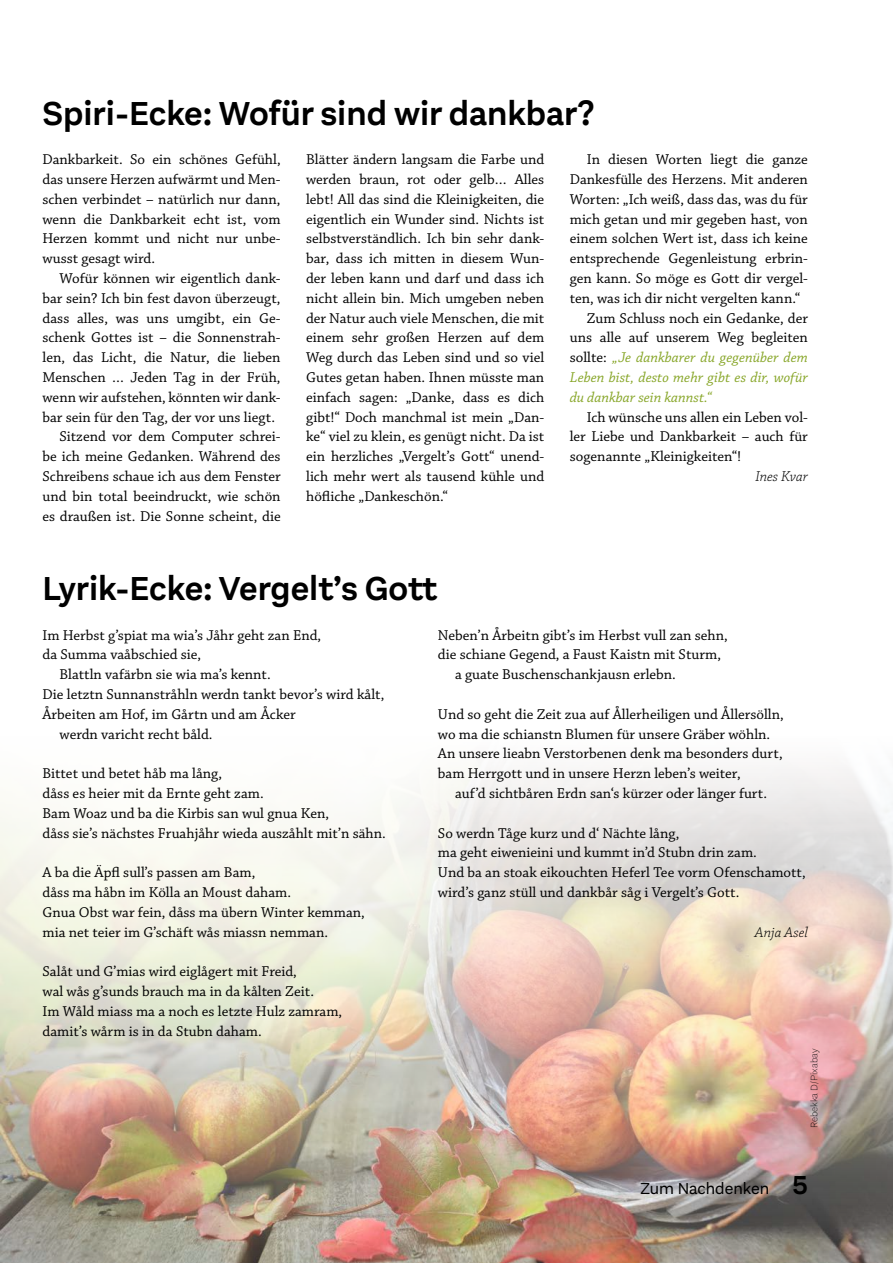
<style>
.page{position:relative;width:893px;height:1263px;background:#fff}
.page>*{position:absolute;margin:0;border:0;box-sizing:border-box;transform-origin:0 0}
.t1{font:600 34.5px "Aestetico";color:#000}
.t2{font:16.5px "Aestetico";color:#000}
.t3{font:15px/19.8px "Chaparral Pro";color:#000}
.t4{font:italic 15px "Chaparral Pro";color:#86a526}
.t5{font:italic 300 15px "Chaparral Pro";letter-spacing:.005em;color:#000}
.t6{font:200 9.75px "Aestetico";color:#000}
.s1{font-style:normal;color:#000}
.s2{font-weight:600;font-size:27px}
</style>
<div class="page">
<img style="left:0;top:767px;width:893px;height:496px">
<h1 class="t1" style="left:43px;top:93px;width:553px">Spiri-Ecke: Wofür sind wir dankbar?</h1>
<p class="t3" style="left:43px;top:150px;width:240px;text-align:justify">Dankbarkeit. So ein schönes Gefühl, das unsere Herzen aufwärmt und Men&shy;schen verbindet – natürlich nur dann, wenn die Dankbarkeit echt ist, vom Herzen kommt und nicht nur unbe&shy;wusst gesagt wird.</p>
<p class="t3" style="left:60px;top:269px;width:223px">Wofür können wir eigentlich dank-</p>
<p class="t3" style="left:43px;top:289px;width:240px">bar sein? Ich bin fest davon überzeugt,</p>
<p class="t3" style="left:43px;top:309px;width:240px">dass alles, was uns umgibt, ein Ge-</p>
<p class="t3" style="left:43px;top:328px;width:240px">schenk Gottes ist – die Sonnenstrah-</p>
<p class="t3" style="left:43px;top:348px;width:240px">len, das Licht, die Natur, die lieben</p>
<p class="t3" style="left:43px;top:368px;width:240px">Menschen … Jeden Tag in der Früh,</p>
<p class="t3" style="left:43px;top:388px;width:240px">wenn wir aufstehen, könnten wir dank-</p>
<p class="t3" style="left:43px;top:408px;width:234px">bar sein für den Tag, der vor uns liegt.</p>
<p class="t3" style="left:60px;top:427px;width:223px">Sitzend vor dem Computer schrei-</p>
<p class="t3" style="left:43px;top:447px;width:240px">be ich meine Gedanken. Während des</p>
<p class="t3" style="left:43px;top:467px;width:240px">Schreibens schaue ich aus dem Fenster</p>
<p class="t3" style="left:43px;top:487px;width:240px">und bin total beeindruckt, wie schön</p>
<p class="t3" style="left:43px;top:507px;width:240px">es draußen ist. Die Sonne scheint, die</p>
<p class="t3" style="left:306px;top:150px;width:240px;text-align:justify">Blätter ändern langsam die Farbe und werden braun, rot oder gelb… Alles lebt! All das sind die Kleinigkeiten, die eigentlich ein Wunder sind. Nichts ist selbstverständlich. Ich bin sehr dank&shy;bar, dass ich mitten in diesem Wun&shy;der leben kann und darf und dass ich nicht allein bin. Mich umgeben neben der Natur auch viele Menschen, die mit einem sehr großen Herzen auf dem Weg durch das Leben sind und so viel Gutes getan haben. Ihnen müsste man einfach sagen: „Danke, dass es dich gibt!“ Doch manchmal ist mein „Dan&shy;ke“ viel zu klein, es genügt nicht. Da ist ein herzliches „Vergelt’s Gott“ unend&shy;lich mehr wert als tausend kühle und höfliche „Dankeschön.“</p>
<p class="t3" style="left:587px;top:150px;width:223px">In diesen Worten liegt die ganze</p>
<p class="t3" style="left:570px;top:170px;width:240px">Dankesfülle des Herzens. Mit anderen</p>
<p class="t3" style="left:570px;top:190px;width:240px">Worten: „Ich weiß, dass das, was du für</p>
<p class="t3" style="left:570px;top:210px;width:240px">mich getan und mir gegeben hast, von</p>
<p class="t3" style="left:570px;top:229px;width:240px">einem solchen Wert ist, dass ich keine</p>
<p class="t3" style="left:570px;top:249px;width:240px">entsprechende Gegenleistung erbrin-</p>
<p class="t3" style="left:570px;top:269px;width:240px">gen kann. So möge es Gott dir vergel-</p>
<p class="t3" style="left:570px;top:289px;width:232px">ten, was ich dir nicht vergelten kann.“</p>
<p class="t3" style="left:587px;top:309px;width:223px">Zum Schluss noch ein Gedanke, der</p>
<p class="t3" style="left:570px;top:328px;width:240px">uns alle auf unserem Weg begleiten</p>
<p class="t4" style="left:570px;top:349px;width:240px"><span class="s1">sollte:</span> „Je dankbarer du gegenüber dem</p>
<p class="t4" style="left:570px;top:369px;width:240px">Leben bist, desto mehr gibt es dir, wofür</p>
<p class="t4" style="left:570px;top:389px;width:144px">du dankbar sein kannst.“</p>
<p class="t3" style="left:570px;top:408px;width:240px;text-align:justify;text-indent:17px">Ich wünsche uns allen ein Leben vol&shy;ler Liebe und Dankbarkeit – auch für sogenannte „Kleinigkeiten“!</p>
<p class="t5" style="left:755px;top:468px;width:54px">Ines Kvar</p>
<h1 class="t1" style="left:43px;top:568px;width:396px">Lyrik-Ecke: Vergelt’s Gott</h1>
<p class="t3" style="left:43px;top:625px;width:280px">Im Herbst g’spiat ma wia’s Jåhr geht zan End,</p>
<p class="t3" style="left:43px;top:645px;width:160px">da Summa vaåbschied sie,</p>
<p class="t3" style="left:60px;top:665px;width:213px">Blattln vafärbn sie wia ma’s kennt.</p>
<p class="t3" style="left:43px;top:685px;width:343px">Die letztn Sunnanstråhln werdn tankt bevor’s wird kålt,</p>
<p class="t3" style="left:43px;top:705px;width:255px">Årbeiten am Hof, im Gårtn und am Åcker</p>
<p class="t3" style="left:60px;top:724px;width:154px">werdn varicht recht båld.</p>
<p class="t3" style="left:43px;top:764px;width:345px">Bittet und betet håb ma lång,<br>dåss es heier mit da Ernte geht zam.<br>Bam Woaz und ba die Kirbis san wul gnua Ken,<br>dåss sie’s nächstes Fruahjåhr wieda auszåhlt mit’n sähn.</p>
<p class="t3" style="left:43px;top:863px;width:324px">A ba die Äpfl sull’s passen am Bam,<br>dåss ma håbn im Kölla an Moust daham.<br>Gnua Obst war fein, dåss ma übern Winter kemman, mia net teier im G’schäft wås miassn nemman.</p>
<p class="t3" style="left:43px;top:962px;width:301px">Salåt und G’mias wird eiglågert mit Freid,<br>wal wås g’sunds brauch ma in da kålten Zeit.<br>Im Wåld miass ma a noch es letzte Hulz zamram, damit’s wårm is in da Stubn daham.</p>
<p class="t3" style="left:438px;top:625px;width:291px">Neben’n Årbeitn gibt’s im Herbst vull zan sehn,</p>
<p class="t3" style="left:438px;top:645px;width:285px">die schiane Gegend, a Faust Kaistn mit Sturm,</p>
<p class="t3" style="left:455px;top:665px;width:222px">a guate Buschenschankjausn erlebn.</p>
<p class="t3" style="left:438px;top:705px;width:347px">Und so geht die Zeit zua auf Ållerheiligen und Ållersölln, wo ma die schianstn Blumen für unsere Gräber wöhln.<br>An unsere lieabn Verstorbenen denk ma besonders durt, bam Herrgott und in unsere Herzn leben’s weiter,</p>
<p class="t3" style="left:455px;top:784px;width:314px">auf’d sichtbåren Erdn san‘s kürzer oder länger furt.</p>
<p class="t3" style="left:438px;top:823px;width:369px">So werdn Tåge kurz und d‘ Nächte lång,<br>ma geht eiwenieini und kummt in’d Stubn drin zam.<br>Und ba an stoak eikouchten Heferl Tee vorm Ofenschamott, wird’s ganz stüll und dankbår såg i Vergelt’s Gott.</p>
<p class="t5" style="left:755px;top:924px;width:55px">Anja Asel</p>
<p class="t6" style="left:809px;top:1128px;width:81px;rotate:-90deg">Rebekka D/Pixabay</p>
<p class="t2" style="left:640px;top:1179px;width:169px">Zum Nachdenken <span class="s2">5</span></p>
</div>
